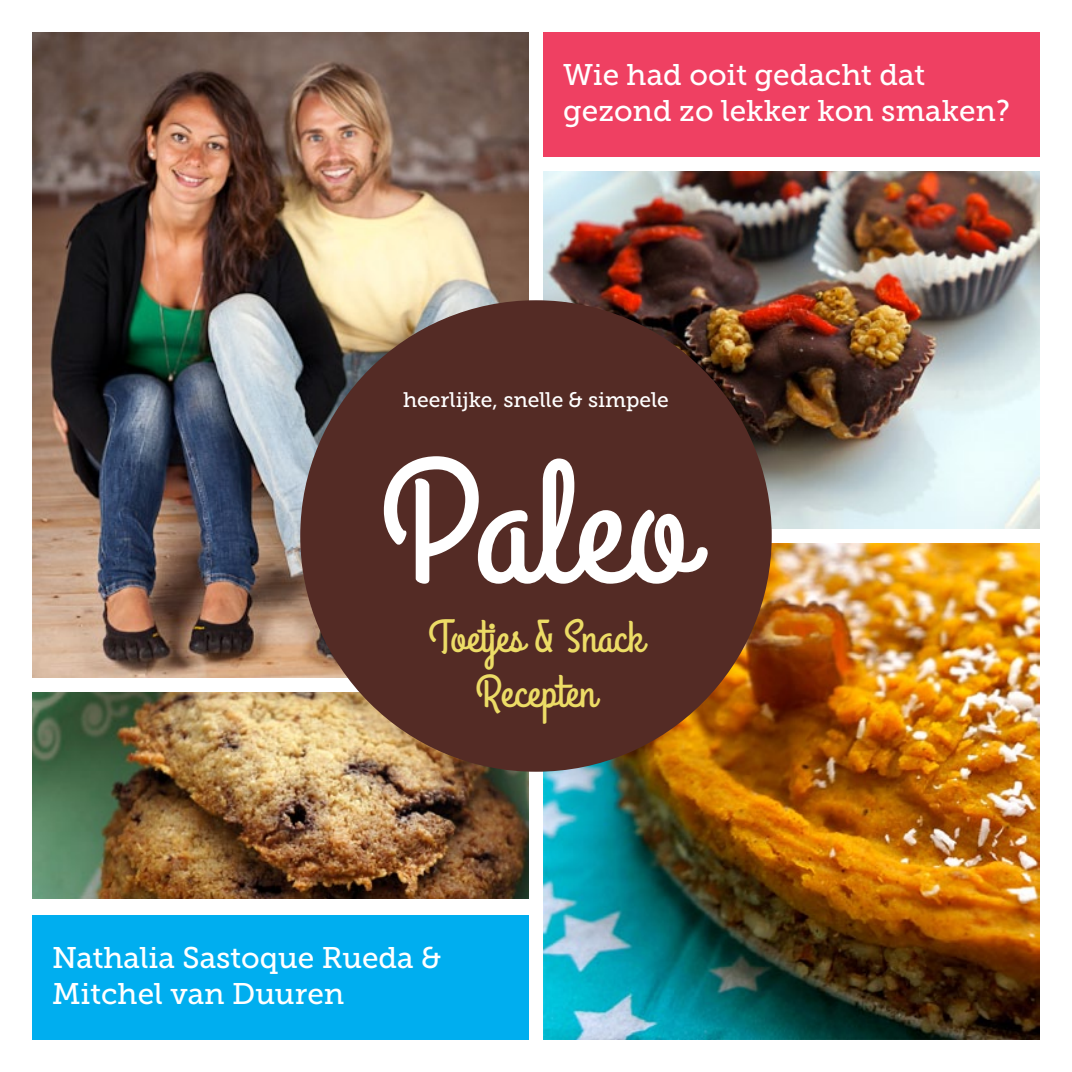
<style>
.page{position:relative;width:1072px;height:1072px;background:#fff}
.page>*{position:absolute;margin:0;border:0;box-sizing:border-box;transform-origin:0 0}
.t1{font:175px "Grand Hotel";color:#fff}
.t2{font:45.5px/54.6px "Grand Hotel";color:#ecdc66;text-align:center}
.t3{font:29.75px/35.7px "Museo Slab 500";color:#fff}
.t4{font:21px "Museo Slab 500";color:#fff}
</style>
<div class="page">
<img style="left:32px;top:32px;width:496px;height:645px">
<img style="left:32px;top:692px;width:496px;height:206px">
<img style="left:543px;top:171px;width:496px;height:357px">
<img style="left:543px;top:543px;width:496px;height:496px">
<div style="left:300px;top:300px;width:471px;height:471px;background:#542b25;border-radius:50%"></div>
<div style="left:543px;top:32px;width:496px;height:124px;background:#ef4062"></div>
<div style="left:32px;top:915px;width:496px;height:124px;background:#00aeef"></div>
<p class="t3" style="left:563px;top:57px;width:448px">Wie had ooit gedacht dat gezond zo lekker kon smaken?</p>
<p class="t4" style="left:403px;top:388px;width:267px">heerlijke, snelle &amp; simpele</p>
<h1 class="t1" style="left:381px;top:413px;width:312px">Paleo</h1>
<h2 class="t2" style="left:428px;top:611px;width:217px">Toetjes &amp; Snack<br>Recepten</h2>
<p class="t3" style="left:52px;top:940px;width:391px">Nathalia Sastoque Rueda &amp;<br>Mitchel van Duuren</p>
</div>
